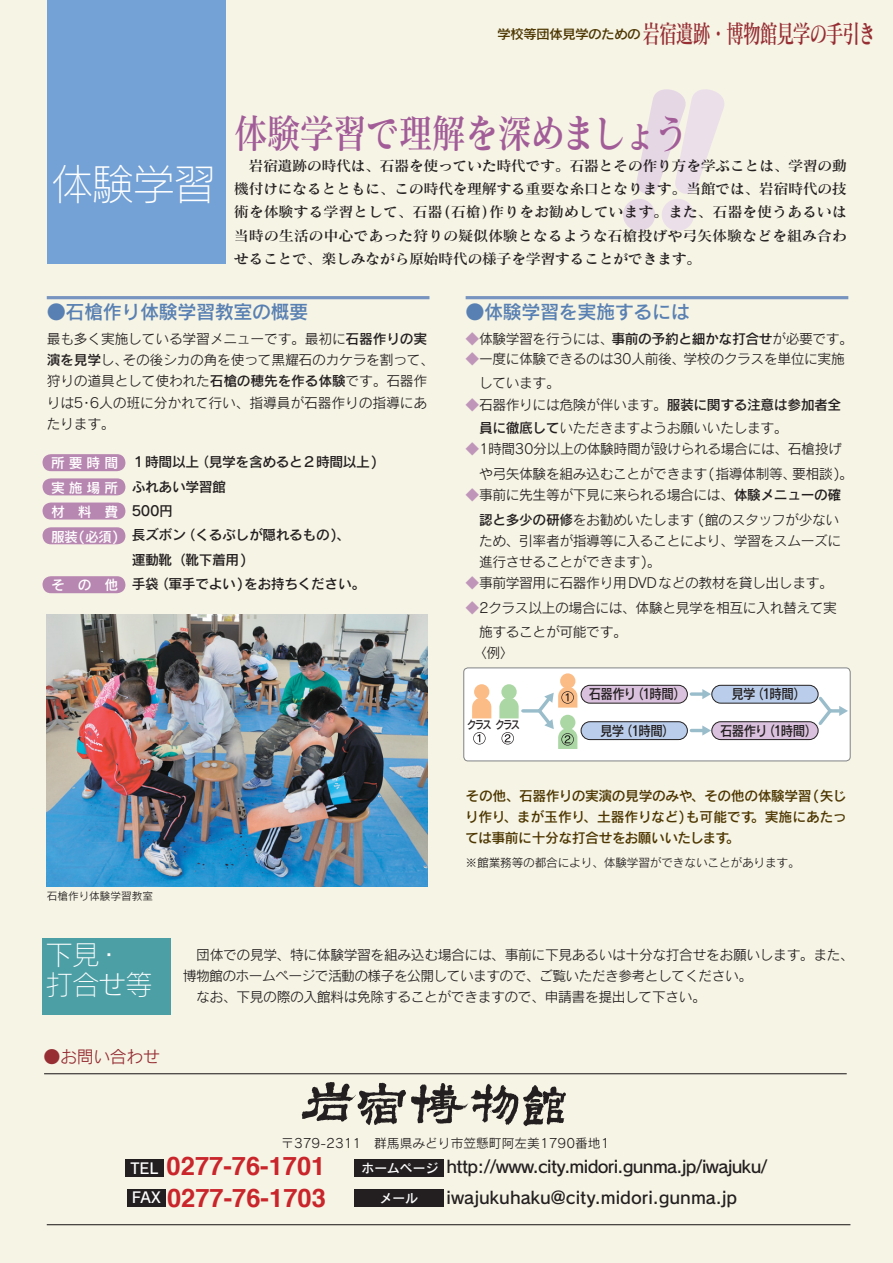
<style>
.page{position:relative;width:893px;height:1263px;background:#f6f4e5}
.page>*{position:absolute;margin:0;border:0;box-sizing:border-box;transform-origin:0 0}
.t1{font:42.45px "Rodin Pro L 90 pv RKSJ H";color:#fff}
.t2{font:40.35px "Matisse Pro DB 90 pv RKSJ H";letter-spacing:-.04em;color:#a25d98;scale:.85 1}
.t3{font:27.6px/29.7px "Rodin Pro L 90 pv RKSJ H";letter-spacing:-.04em;color:#fff}
.t4{font:25.5px "Matisse Pro DB 90 pv RKSJ H";letter-spacing:-.075em;color:#962e34;scale:.7 1}
.t5{font:700 25.5px "Helvetica";color:#c9252b}
.t6{font:19.2px "Rodin Pro DB 90 pv RKSJ H";letter-spacing:-.025em;color:#5880b2}
.t7{font:16.95px "Rodin Pro DB 90 pv RKSJ H";letter-spacing:-.04em;color:#231f20}
.t8{font:16.95px "Rodin Pro DB 90 pv RKSJ H";color:#231f20}
.t9{font:16.95px "Rodin Pro M 90 pv RKSJ H";letter-spacing:-.025em;color:#962e34}
.t10{font:14.85px/29.7px "Rodin Pro DB 90 pv RKSJ H";color:#fff}
.t11{font:14.4px/23.4px "Matisse Pro DB 90 pv RKSJ H";letter-spacing:-.04em;color:#231f20;text-align:justify;scale:1.05 1}
.t12{font:13.8px/21.3px "Rodin Pro M 90 pv RKSJ H";letter-spacing:-.03em;color:#231f20}
.t13{font:13.8px/21.3px "Rodin Pro DB 90 pv RKSJ H";letter-spacing:-.03em;color:#4d3600;text-align:justify}
.t14{font:13.8px/24.5px "Rodin Pro DB 90 pv RKSJ H";letter-spacing:-.03em;color:#231f20}
.t15{font:13.8px "Rodin Pro DB 90 pv RKSJ H";letter-spacing:-.03em;color:#231f20;scale:.9 1}
.t16{font:13.8px/24.5px "Rodin Pro DB 90 pv RKSJ H";letter-spacing:.285em;color:#fff;text-align:justify}
.t17{font:12.75px "Rodin Pro M 90 pv RKSJ H";color:#231f20}
.t18{font:12.75px "Rodin Pro DB 90 pv RKSJ H";color:#fff}
.t19{font:11.7px "Rodin Pro M 90 pv RKSJ H";letter-spacing:-.015em;color:#231f20}
.t20{font:11.7px "Rodin Pro DB 90 pv RKSJ H";letter-spacing:-.13em;color:#231f20;scale:.8 1}
.t21{font:10.65px "Rodin Pro M 90 pv RKSJ H";color:#231f20}
.s1{font-family:"Rodin Pro DB 90 pv RKSJ H"}
.s2{color:#c095ba}
</style>
<div class="page">
<hr style="left:47px;top:1224px;width:803px;height:1px;background:#231f20">
<hr style="left:44px;top:1073px;width:803px;height:1px;background:#231f20">
<div style="left:354px;top:1159px;width:90px;height:17px;background:#231f20"></div>
<div style="left:354px;top:1189px;width:90px;height:17px;background:#231f20"></div>
<div style="left:125px;top:1159px;width:39px;height:17px;background:#231f20"></div>
<div style="left:127px;top:1189px;width:38px;height:17px;background:#231f20"></div>
<img style="left:301px;top:1082px;width:265px;height:45px">
<div style="left:47px;top:159px;width:178px;height:105px;background:#74a2d6"></div>
<div style="left:43px;top:938px;width:128px;height:76px;background:#4c9fa5"></div>
<img style="left:47px;top:614px;width:380px;height:273px">
<div style="left:47px;top:0;width:178px;height:159px;background:#74a2d6"></div>
<hr style="left:47px;top:296px;width:382px;height:3px;background:#7793bf">
<hr style="left:466px;top:296px;width:382px;height:3px;background:#7793bf">
<div style="left:43px;top:454px;width:82px;height:17px;background:#b887b1;border-radius:9px"></div>
<div style="left:43px;top:478px;width:82px;height:17px;background:#b887b1;border-radius:9px"></div>
<div style="left:43px;top:502px;width:82px;height:17px;background:#b887b1;border-radius:9px"></div>
<div style="left:43px;top:527px;width:82px;height:17px;background:#b887b1;border-radius:9px"></div>
<div style="left:43px;top:576px;width:82px;height:17px;background:#b887b1;border-radius:9px"></div>
<div style="left:464px;top:668px;width:386px;height:93px;background:#fff;border-radius:4px"></div>
<svg style="left:815px;top:694px;width:33px;height:33px"></svg>
<svg style="left:691px;top:692px;width:11px;height:4px"></svg>
<svg style="left:702px;top:689px;width:9px;height:10px"></svg>
<svg style="left:691px;top:725px;width:20px;height:11px"></svg>
<div style="left:560px;top:673px;width:15px;height:16px;background:#fcbc86;border-radius:50%"></div>
<div style="left:474px;top:684px;width:15px;height:15px;background:#fcbc86;border-radius:50%"></div>
<svg style="left:472px;top:698px;width:19px;height:20px"></svg>
<svg style="left:501px;top:684px;width:16px;height:15px"></svg>
<div style="left:581px;top:685px;width:106px;height:18px;background:#dac1dd;border-radius:9px"></div>
<div style="left:581px;top:685px;width:107px;height:18px;border:1px solid #231f20;border-radius:9px"></div>
<div style="left:712px;top:685px;width:106px;height:18px;background:#baceeb;border-radius:9px"></div>
<div style="left:712px;top:685px;width:106px;height:18px;border:1px solid #231f20;border-radius:9px"></div>
<div style="left:581px;top:722px;width:106px;height:17px;background:#baceeb;border-radius:9px"></div>
<div style="left:581px;top:721px;width:107px;height:19px;border:1px solid #231f20;border-radius:9px"></div>
<div style="left:712px;top:722px;width:106px;height:17px;background:#dac1dd;border-radius:9px"></div>
<div style="left:712px;top:721px;width:106px;height:19px;border:1px solid #231f20;border-radius:9px"></div>
<svg style="left:473px;top:732px;width:13px;height:12px"></svg>
<svg style="left:499px;top:687px;width:78px;height:62px"></svg>
<div style="left:463px;top:668px;width:387px;height:93px;border:1px solid #808285;border-radius:4px"></div>
<h3 class="t4" style="left:497px;top:24px;width:543px"><sup>学校等団体見学のための</sup>岩宿遺跡・博物館見学の手引き</h3>
<h1 class="t1" style="left:51px;top:168px;width:166px">体験学習</h1>
<h2 class="t2" style="left:234px;top:118px;width:536px">体験学習で理解を深めましょう</h2>
<p class="t11" style="left:234px;top:155px;width:585px">　岩宿遺跡の時代は、石器を使っていた時代です。石器とその作り方を学ぶことは、学習の動機付けになるとともに、この時代を理解する重要な糸口となります。当館では、岩宿時代の技術を体験する学習として、石器(石槍)作りをお勧めしています。また、石器を使うあるいは当時の生活の中心であった狩りの疑似体験となるような石槍投げや弓矢体験などを組み合わせることで、楽しみながら原始時代の様子を学習することができます。</p>
<h3 class="t6" style="left:47px;top:304px;width:263px">●石槍作り体験学習教室の概要</h3>
<p class="t12" style="left:47px;top:330px;width:389px">最も多く実施している学習メニューです。最初に<span class="s1">石器作りの実演を見学</span>し、その後シカの角を使って黒耀石のカケラを割って、狩りの道具として使われた<span class="s1">石槍の穂先を作る体験</span>です。石器作りは5･6人の班に分かれて行い、指導員が石器作りの指導にあたります。</p>
<p class="t16" style="left:51px;top:453px;width:69px">所要時間実施場所材料費服装(必須)</p>
<p class="t16" style="left:51px;top:575px;width:69px">その他</p>
<p class="t14" style="left:132px;top:452px;width:247px">１時間以上（見学を含めると２時間以上)ふれあい学習館<br>500円<br>長ズボン（くるぶしが隠れるもの)、<br>運動靴（靴下着用)<br>手袋（軍手でよい)をお持ちください。</p>
<p class="t21" style="left:47px;top:892px;width:108px">石槍作り体験学習教室</p>
<h3 class="t6" style="left:466px;top:304px;width:226px">●体験学習を実施するには</h3>
<p class="t12" style="left:466px;top:330px;width:389px"><span class="s2">◆</span>体験学習を行うには、<span class="s1">事前の予約と細かな打合せ</span>が必要です。</p>
<p class="t12" style="left:466px;top:348px;width:381px;line-height:24.5px"><span class="s2">◆</span>一度に体験できるのは30人前後、学校のクラスを単位に実施　しています。</p>
<p class="t12" style="left:466px;top:395px;width:377px;line-height:23.4px"><span class="s2">◆</span>石器作りには危険が伴います。<span class="s1">服装に関する注意は参加者全　員に徹底して</span>いただきますようお願いいたします。</p>
<p class="t12" style="left:466px;top:439px;width:389px;line-height:24.5px"><span class="s2">◆</span>1時間30分以上の体験時間が設けられる場合には、石槍投げ　や弓矢体験を組み込むことができます(指導体制等、要相談)。</p>
<p class="t12" style="left:466px;top:484px;width:377px;line-height:24.5px"><span class="s2">◆</span>事前に先生等が下見に来られる場合には、<span class="s1">体験メニューの確　認と多少の研修</span>をお勧めいたします (館のスタッフが少ない</p>
<p class="t12" style="left:466px;top:532px;width:377px">　ため、引率者が指導等に入ることにより、学習をスムーズに　進行させることができます)。</p>
<p class="t12" style="left:466px;top:574px;width:369px"><span class="s2">◆</span>事前学習用に石器作り用DVDなどの教材を貸し出します。</p>
<p class="t12" style="left:466px;top:597px;width:373px;line-height:24.5px"><span class="s2">◆</span>2クラス以上の場合には、体験と見学を相互に入れ替えて実　施することが可能です。</p>
<p class="t12" style="left:473px;top:644px;width:43px">〈例〉</p>
<p class="t15" style="left:589px;top:689px;width:109px">石器作り（1時間）</p>
<p class="t15" style="left:731px;top:689px;width:84px">見学（1時間）</p>
<p class="t20" style="left:467px;top:721px;width:68px">クラスクラス</p>
<p class="t15" style="left:600px;top:725px;width:84px">見学（1時間）</p>
<p class="t15" style="left:720px;top:725px;width:109px">石器作り（1時間）</p>
<p class="t13" style="left:465px;top:787px;width:383px">その他、石器作りの実演の見学のみや、その他の体験学習(矢じり作り、まが玉作り、土器作りなど)も可能です。実施にあたっては事前に十分な打合せをお願いいたします。</p>
<p class="t19" style="left:466px;top:858px;width:336px">※館業務等の都合により、体験学習ができないことがあります。</p>
<h3 class="t3" style="left:46px;top:943px;width:109px">下見･<br>打合せ等</h3>
<p class="t9" style="left:44px;top:1050px;width:118px">●お問い合わせ</p>
<p class="t12" style="left:183px;top:946px;width:672px">　団体での見学、特に体験学習を組み込む場合には、事前に下見あるいは十分な打合せをお願いします。また、博物館のホームページで活動の様子を公開していますので、ご覧いただき参考としてください。<br>　なお、下見の際の入館料は免除することができますので、申請書を提出して下さい。</p>
<p class="t17" style="left:281px;top:1138px;width:330px">〒379-2311　群馬県みどり市笠懸町阿左美1790番地1</p>
<p class="t7" style="left:447px;top:1160px;width:323px">http://www.city.midori.gunma.jp/iwajuku/</p>
<h3 class="t5" style="left:167px;top:1188px;width:160px">0277-76-1703</h3>
<h3 class="t5" style="left:167px;top:1156px;width:160px">0277-76-1701</h3>
<p class="t10" style="left:130px;top:1155px;width:32px">TEL<br>FAX</p>
<p class="t18" style="left:362px;top:1163px;width:78px">ホームページ</p>
<p class="t18" style="left:380px;top:1193px;width:40px">メール</p>
<p class="t8" style="left:447px;top:1191px;width:292px">iwajukuhaku@city.midori.gunma.jp</p>
</div>
